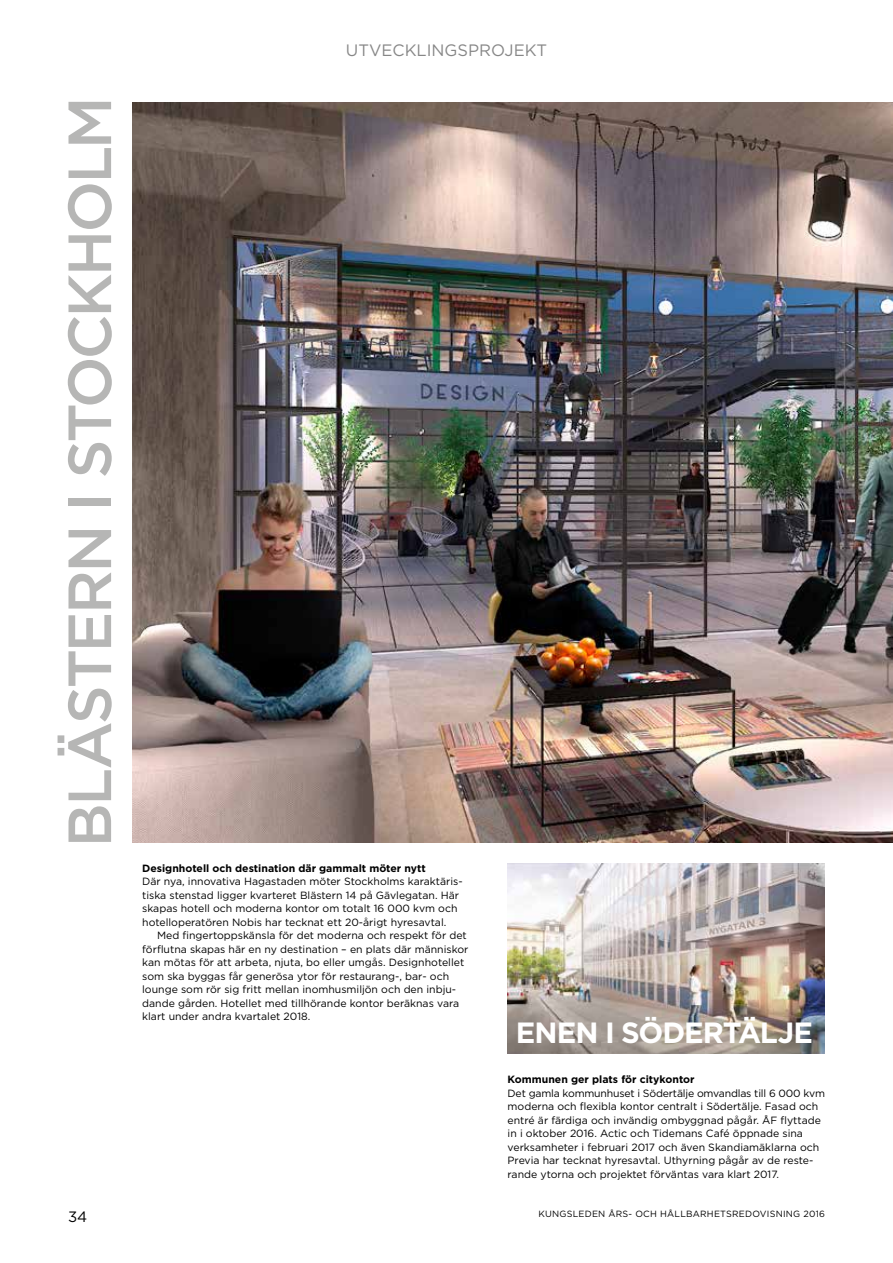
<style>
.page{position:relative;width:893px;height:1263px;background:#fff}
.page>*{position:absolute;margin:0;border:0;box-sizing:border-box;transform-origin:0 0}
.t1{font:500 60.9px "Gotham";letter-spacing:-.045em;color:#b6b6b5}
.t2{font:700 29.25px "Gotham";letter-spacing:-.035em;color:#fff}
.t3{font:16.5px "Gotham";color:#878787}
.t4{font:15px "Gotham";color:#000}
.t5{font:10.5px/13.5px "Gotham";color:#000}
.t6{font:700 10.5px "Gotham";color:#000}
.t7{font:9px "Gotham";letter-spacing:.025em;color:#000}
</style>
<div class="page">
<img style="left:508px;top:863px;width:317px;height:191px">
<img style="left:133px;top:102px;width:760px;height:740px">
<h1 class="t1" style="left:50px;top:847px;width:752px;rotate:-90deg">BLÄSTERN I STOCKHOLM</h1>
<h3 class="t3" style="left:346px;top:39px;width:203px">UTVECKLINGSPROJEKT</h3>
<p class="t6" style="left:142px;top:861px;width:285px">Designhotell och destination där gammalt möter nytt</p>
<p class="t5" style="left:142px;top:874px;width:322px">Där nya, innovativa Hagastaden möter Stockholms karaktäris&shy;tiska stenstad ligger kvarteret Blästern 14 på Gävlegatan. Här skapas hotell och moderna kontor om totalt 16 000 kvm och hotelloperatören Nobis har tecknat ett 20-årigt hyresavtal.</p>
<p class="t5" style="left:142px;top:928px;width:328px;text-indent:15px">Med fingertoppskänsla för det moderna och respekt för det förflutna skapas här en ny destination – en plats där människor kan mötas för att arbeta, njuta, bo eller umgås. Designhotellet som ska byggas får generösa ytor för restaurang-, bar- och lounge som rör sig fritt mellan inomhusmiljön och den inbju&shy;dande gården. Hotellet med tillhörande kontor beräknas vara klart under andra kvartalet 2018.</p>
<h2 class="t2" style="left:516px;top:1013px;width:299px">ENEN I SÖDERTÄLJE</h2>
<p class="t6" style="left:508px;top:1073px;width:189px">Kommunen ger plats för citykontor</p>
<p class="t5" style="left:508px;top:1086px;width:319px">Det gamla kommunhuset i Södertälje omvandlas till 6 000 kvm moderna och flexibla kontor centralt i Södertälje. Fasad och entré är färdiga och invändig ombyggnad pågår. ÅF flyttade in i oktober 2016. Actic och Tidemans Café öppnade sina verksamheter i februari 2017 och även Skandiamäklarna och Previa har tecknat hyresavtal. Uthyrning pågår av de reste&shy;rande ytorna och projektet förväntas vara klart 2017.</p>
<h3 class="t4" style="left:68px;top:1207px;width:21px">34</h3>
<p class="t7" style="left:538px;top:1208px;width:288px">KUNGSLEDEN ÅRS- OCH HÅLLBARHETSREDOVISNING 2016</p>
</div>
